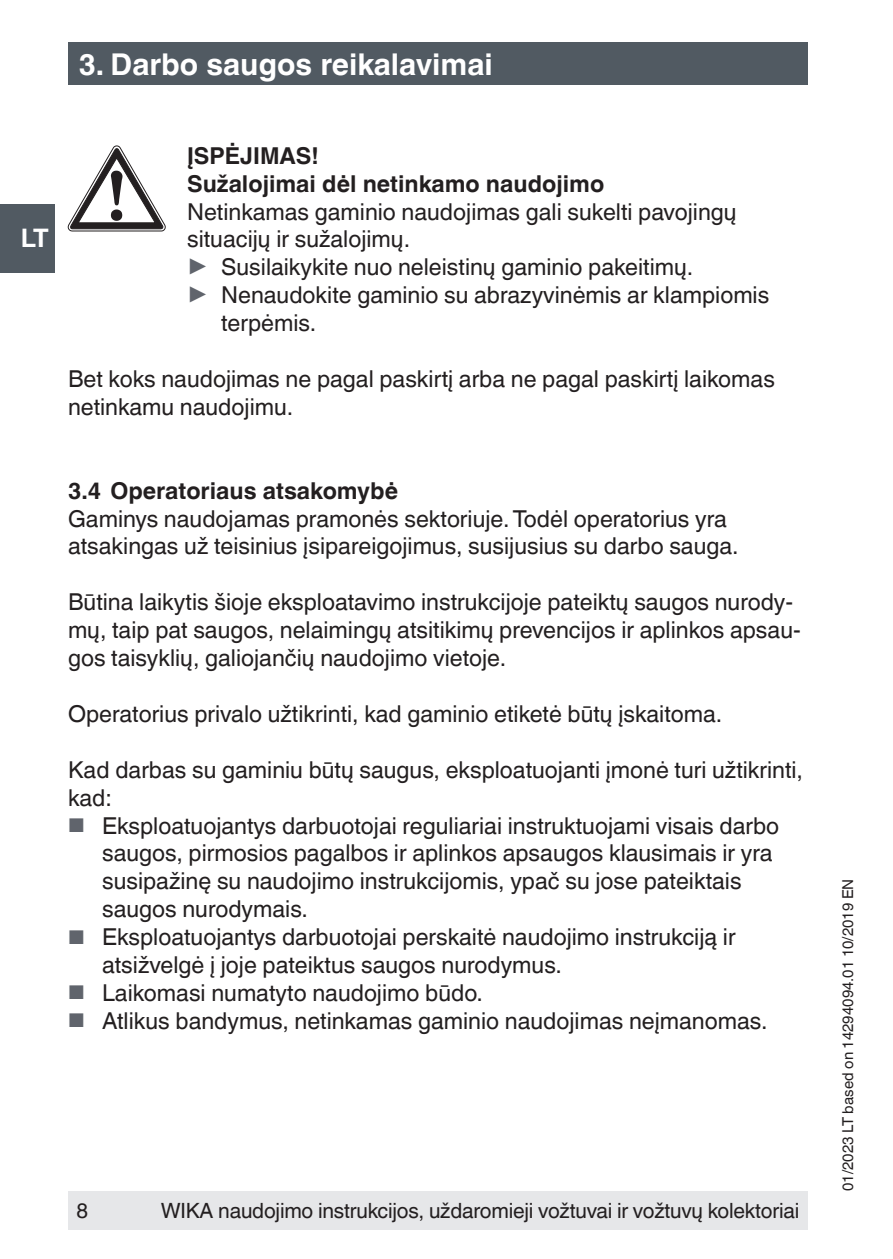
<style>
.page{position:relative;width:893px;height:1259px;background:#fff}
.page>*{position:absolute;margin:0;border:0;box-sizing:border-box;transform-origin:0 0}
.t1{font:700 30px "Helvetica World";color:#fff}
.t2{font:700 25.5px "Helvetica World";color:#fff}
.t3{font:23.4px/27.9px "Helvetica World";color:#231f20}
.t4{font:700 23.4px/27.9px "Helvetica World";color:#231f20}
.t5{font:21px "Helvetica World";letter-spacing:-.01em;color:#231f20}
.t6{font:15px "Helvetica World";color:#231f20}
.s1{font-size:26.4px;color:#60646c}
.s2{font-size:19.8px;color:#60646c}
</style>
<div class="page">
<div style="left:68px;top:1191px;width:740px;height:38px;background:#e6e7e9"></div>
<div style="left:68px;top:43px;width:740px;height:42px;background:#515a62"></div>
<div style="left:0;top:204px;width:55px;height:68px;background:#515a62"></div>
<svg style="left:68px;top:146px;width:97px;height:85px"></svg>
<p class="t1" style="left:79px;top:47px;width:416px">3. Darbo saugos reikalavimai</p>
<p class="t2" style="left:21px;top:224px;width:29px">LT</p>
<p class="t4" style="left:187px;top:142px;width:419px">ĮSPĖJIMAS!<br>Sužalojimai dėl netinkamo naudojimo</p>
<p class="t3" style="left:187px;top:197px;width:551px">Netinkamas gaminio naudojimas gali sukelti pavojingų</p>
<p class="t3" style="left:187px;top:225px;width:225px">situacijų ir sužalojimų.</p>
<p class="t3" style="left:187px;top:253px;width:508px"><span class="s1">▶</span> Susilaikykite nuo neleistinų gaminio pakeitimų.</p>
<p class="t3" style="left:187px;top:281px;width:584px"><span class="s1">▶</span> Nenaudokite gaminio su abrazyvinėmis ar klampiomis</p>
<p class="t3" style="left:221px;top:309px;width:97px">terpėmis.</p>
<p class="t3" style="left:68px;top:365px;width:708px">Bet koks naudojimas ne pagal paskirtį arba ne pagal paskirtį laikomas netinkamu naudojimu.</p>
<p class="t4" style="left:68px;top:476px;width:331px">3.4 Operatoriaus atsakomybė</p>
<p class="t3" style="left:68px;top:504px;width:672px">Gaminys naudojamas pramonės sektoriuje. Todėl operatorius yra atsakingas už teisinius įsipareigojimus, susijusius su darbo sauga.</p>
<p class="t3" style="left:68px;top:588px;width:734px">Būtina laikytis šioje eksploatavimo instrukcijoje pateiktų saugos nurody&shy;mų, taip pat saugos, nelaimingų atsitikimų prevencijos ir aplinkos apsau&shy;gos taisyklių, galiojančių naudojimo vietoje.</p>
<p class="t3" style="left:68px;top:700px;width:656px">Operatorius privalo užtikrinti, kad gaminio etiketė būtų įskaitoma.</p>
<p class="t3" style="left:68px;top:755px;width:737px">Kad darbas su gaminiu būtų saugus, eksploatuojanti įmonė turi užtikrinti, kad:</p>
<p class="t3" style="left:102px;top:811px;width:679px;text-indent:-34px"><span class="s2">■</span> Eksploatuojantys darbuotojai reguliariai instruktuojami visais darbo saugos, pirmosios pagalbos ir aplinkos apsaugos klausimais ir yra susipažinę su naudojimo instrukcijomis, ypač su jose pateiktais saugos nurodymais.</p>
<p class="t3" style="left:102px;top:923px;width:635px;text-indent:-34px"><span class="s2">■</span> Eksploatuojantys darbuotojai perskaitė naudojimo instrukciją ir atsižvelgė į joje pateiktus saugos nurodymus.</p>
<p class="t3" style="left:68px;top:979px;width:416px"><span class="s2">■</span> Laikomasi numatyto naudojimo būdo.</p>
<p class="t3" style="left:68px;top:1007px;width:701px"><span class="s2">■</span> Atlikus bandymus, netinkamas gaminio naudojimas neįmanomas.</p>
<p class="t5" style="left:77px;top:1198px;width:13px">8</p>
<p class="t5" style="left:161px;top:1198px;width:640px">WIKA naudojimo instrukcijos, uždaromieji vožtuvai ir vožtuvų kolektoriai</p>
<p class="t6" style="left:839px;top:1191px;width:314px;rotate:-90deg">01/2023 LT based on 14294094.01 10/2019 EN</p>
</div>
